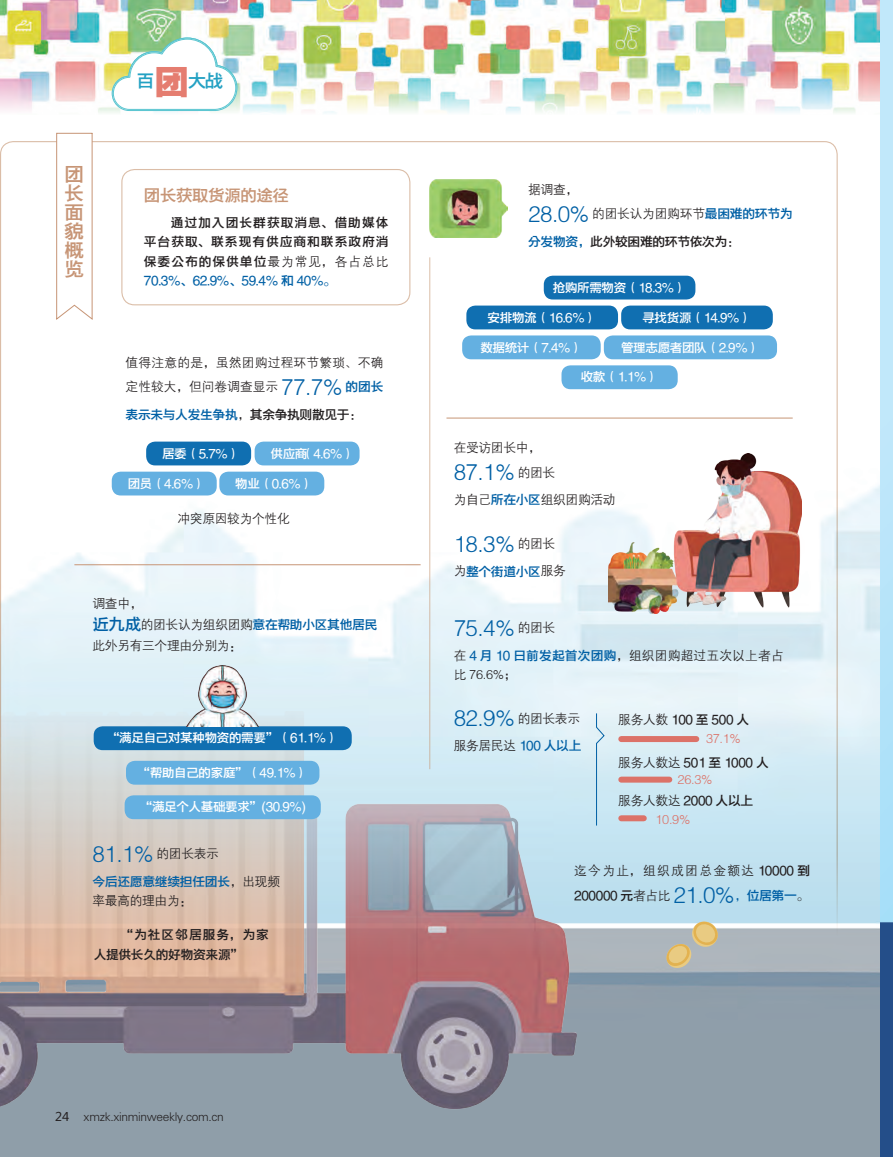
<style>
.page{position:relative;width:893px;height:1157px;background:#fff}
.page>*{position:absolute;margin:0;border:0;box-sizing:border-box;transform-origin:0 0}
.t1{font:22.5px "FZZDXJW GB1 0";letter-spacing:-.025em;color:#0160a5}
.t2{font:19.5px/19px "FZYDZHJW GB1 0";color:#c79576;text-align:justify}
.t3{font:18px "FZYDZHK GBK1 0";color:#23a1c3}
.t4{font:16.5px "FZYDZHJW GB1 0";letter-spacing:-.025em;color:#c79576}
.t5{font:12.75px/21px "FZZDXJW GB1 0";letter-spacing:-.02em;color:#231f20}
.t6{font:12.75px/19.5px "FZYDZHJW GB1 0";letter-spacing:.075em;color:#231f20;text-align:justify}
.t7{font:12.75px/19.5px "FZYDZHJW GB1 0";letter-spacing:-.025em;color:#231f20}
.t8{font:12.75px/24.5px "FZZDXJW GB1 0";letter-spacing:.015em;color:#231f20}
.t9{font:12.75px/24.5px "FZZDXJW GB1 0";letter-spacing:.105em;color:#231f20}
.t10{font:12.75px "FZYDZHJW GB1 0";letter-spacing:-.025em;color:#0160a5}
.t11{font:12.75px/19.5px "FZZDXJW GB1 0";letter-spacing:.01em;color:#231f20}
.t12{font:12.75px "FZZDXJW GB1 0";color:#dc7268}
.t13{font:12.45px "FZYDZHJW GB1 0";letter-spacing:-.025em;color:#fff}
.t14{font:12px "FZXH1 JW GB1 0";letter-spacing:-.025em;color:#231f20}
.s1{font-family:"FZYDZHJW GB1 0"}
.s2{font-family:"FZYDTHJW GB1 0";font-size:36px;color:#e57d70}
.s3{font-family:"FZZDXJW GB1 0"}
.s4{color:#0160a5}
.s5{font-size:22.5px;color:#0160a5}
.s6{font-family:"FZYDZHJW GB1 0";color:#0160a5}
.s7{font-family:"FZZDXJW GB1 0";color:#231f20}
.s8{color:#231f20}
.s9{font-family:"FZYDZHJW GB1 0";font-size:16.5px;color:#0160a5}
.s10{font-family:"Microsoft Ya Hei"}
</style>
<div class="page">
<img style="left:0;top:0;width:893px;height:1157px">
<img style="left:0;top:711px;width:576px;height:446px">
<svg style="left:56px;top:132px;width:37px;height:188px"></svg>
<img style="left:430px;top:179px;width:77px;height:58px">
<div style="left:122px;top:169px;width:288px;height:136px;background:#fff;border-radius:13px"></div>
<div style="left:121px;top:169px;width:289px;height:136px;border:1px solid #c69774;border-radius:13px"></div>
<div style="left:544px;top:276px;width:151px;height:23px;background:#106fb1;border-radius:9px"></div>
<div style="left:561px;top:365px;width:117px;height:24px;background:#64b0e1;border-radius:9px"></div>
<div style="left:462px;top:335px;width:139px;height:24px;background:#64b0e1;border-radius:9px"></div>
<div style="left:604px;top:335px;width:173px;height:24px;background:#64b0e1;border-radius:9px"></div>
<div style="left:466px;top:305px;width:152px;height:24px;background:#106fb1;border-radius:9px"></div>
<div style="left:621px;top:305px;width:152px;height:24px;background:#106fb1;border-radius:9px"></div>
<div style="left:146px;top:441px;width:105px;height:24px;background:#106fb1;border-radius:9px"></div>
<div style="left:94px;top:726px;width:258px;height:24px;background:#106fb1;border-radius:9px"></div>
<div style="left:125px;top:795px;width:196px;height:24px;background:#64b0e1;border-radius:9px"></div>
<div style="left:126px;top:761px;width:193px;height:23px;background:#64b0e1;border-radius:9px"></div>
<div style="left:255px;top:441px;width:105px;height:24px;background:#64b0e1;border-radius:9px"></div>
<div style="left:219px;top:471px;width:105px;height:24px;background:#64b0e1;border-radius:9px"></div>
<div style="left:112px;top:471px;width:105px;height:24px;background:#64b0e1;border-radius:9px"></div>
<hr style="left:430px;top:257px;width:1px;height:512px;background:#c69774">
<hr style="left:74px;top:564px;width:347px;height:1px;background:#c79576">
<hr style="left:446px;top:418px;width:347px;height:1px;background:#c79576">
<img style="left:608px;top:453px;width:194px;height:160px">
<div style="left:621px;top:736px;width:75px;height:6px;background:#dc7268"></div>
<div style="left:621px;top:776px;width:48px;height:6px;background:#dc7268"></div>
<div style="left:621px;top:815px;width:23px;height:6px;background:#dc7268"></div>
<svg style="left:596px;top:712px;width:9px;height:114px"></svg>
<svg style="left:665px;top:920px;width:54px;height:49px;background:#c8c1a8"></svg>
<img style="left:172px;top:665px;width:102px;height:61px">
<svg style="left:112px;top:38px;width:125px;height:73px"></svg>
<p class="t2" style="left:65px;top:165px;width:21px">团长面貌概览</p>
<p class="t3" style="left:136px;top:71px;width:88px"><span class="s1">百</span><span class="s2">团</span>大战</p>
<p class="t4" style="left:144px;top:186px;width:147px">团长获取货源的途径</p>
<p class="t6" style="left:144px;top:213px;width:246px;text-indent:27px">通过加入团长群获取消息、借助媒体平台获取、联系现有供应商和联系政府消保委公布的保供单位<span class="s3">最为常见，各占总比</span><span class="s4">70.3%、62.9%、59.4% 和 40%。</span></p>
<p class="t8" style="left:126px;top:350px;width:260px">值得注意的是，虽然团购过程环节繁琐、不确定性较大，但问卷调查显示 <span class="s5">77.7%</span> <span class="s6">的团长</span></p>
<p class="t10" style="left:126px;top:407px;width:238px">表示未与人发生争执<span class="s7">，</span><span class="s8">其余争执则散见于：</span></p>
<p class="t13" style="left:162px;top:446px;width:79px">居委（5.7%）</p>
<p class="t13" style="left:271px;top:446px;width:85px">供应商（4.6%）</p>
<p class="t13" style="left:128px;top:476px;width:79px">团员（4.6%）</p>
<p class="t13" style="left:235px;top:476px;width:79px">物业（0.6%）</p>
<p class="t5" style="left:178px;top:508px;width:114px">冲突原因较为个性化</p>
<p class="t5" style="left:92px;top:593px;width:286px">调查中，<br><span class="s9">近九成</span>的团长认为组织团购<span class="s6">意在帮助小区其他居民</span>此外另有三个理由分别为：</p>
<p class="t13" style="left:107px;top:731px;width:233px">“满足自己对某种物资的需要”（61.1%）</p>
<p class="t13" style="left:138px;top:765px;width:172px">“帮助自己的家庭”（49.1%）</p>
<p class="t13" style="left:140px;top:800px;width:167px">“满足个人基础要求”(30.9%)</p>
<p class="t1" style="left:92px;top:841px;width:128px">81.1% <sup>的团长表示</sup></p>
<p class="t5" style="left:92px;top:871px;width:189px;line-height:19.5px"><span class="s6">今后还愿意继续担任团长</span>，出现频率最高的理由为：</p>
<p class="t7" style="left:94px;top:925px;width:177px;text-indent:27px">“为社区邻居服务，为家人提供长久的好物资来源”</p>
<p class="t14" style="left:55px;top:1109px;width:170px"><span class="s10">24</span> xmzk.xinminweekly.com.cn</p>
<p class="t5" style="left:528px;top:178px;width:266px;line-height:24.3px">据调查，<br><span class="s5">28.0%</span> 的团长认为团购环节<span class="s6">最困难的环节为</span></p>
<p class="t7" style="left:528px;top:232px;width:213px"><span class="s4">分发物资，</span>此外较困难的环节依次为：</p>
<p class="t13" style="left:553px;top:280px;width:135px">抢购所需物资（18.3%）</p>
<p class="t13" style="left:488px;top:310px;width:111px">安排物流（16.6%）</p>
<p class="t13" style="left:642px;top:310px;width:111px">寻找货源（14.9%）</p>
<p class="t13" style="left:480px;top:340px;width:104px">数据统计（7.4%）</p>
<p class="t13" style="left:621px;top:340px;width:140px">管理志愿者团队（2.9%）</p>
<p class="t13" style="left:581px;top:370px;width:79px">收款（1.1%）</p>
<p class="t5" style="left:454px;top:438px;width:89px">在受访团长中，</p>
<p class="t1" style="left:454px;top:460px;width:103px">87.1% <sup>的团长</sup></p>
<p class="t5" style="left:454px;top:489px;width:163px">为自己<span class="s6">所在小区</span>组织团购活动</p>
<p class="t1" style="left:454px;top:532px;width:103px">18.3% <sup>的团长</sup></p>
<p class="t10" style="left:454px;top:564px;width:114px"><span class="s7">为</span>整个街道小区<span class="s7">服务</span></p>
<p class="t1" style="left:454px;top:616px;width:103px">75.4% <sup>的团长</sup></p>
<p class="t11" style="left:454px;top:645px;width:332px">在 <span class="s6">4 月 10 日前发起首次团购</span>，组织团购超过五次以上者占比 76.6%；</p>
<p class="t1" style="left:454px;top:706px;width:128px">82.9% <sup>的团长表示</sup></p>
<p class="t10" style="left:454px;top:739px;width:129px"><span class="s7">服务居民达</span> 100 人以上</p>
<p class="t6" style="left:618px;top:710px;width:132px"><span class="s3">服务人数</span> 100 至 500 人</p>
<p class="t6" style="left:618px;top:753px;width:152px"><span class="s3">服务人数达</span> 501 至 1000 人</p>
<p class="t6" style="left:618px;top:791px;width:136px"><span class="s3">服务人数达</span> 2000 人以上</p>
<p class="t12" style="left:706px;top:731px;width:36px">37.1%</p>
<p class="t12" style="left:678px;top:772px;width:36px">26.3%</p>
<p class="t12" style="left:656px;top:812px;width:36px">10.9%</p>
<p class="t9" style="left:574px;top:859px;width:237px">迄今为止，组织成团总金额达 <span class="s1">10000 到<br>200000 元</span>者占比 <span class="s5">21.0%</span><span class="s4">，</span><span class="s6">位居第一</span>。</p>
</div>
